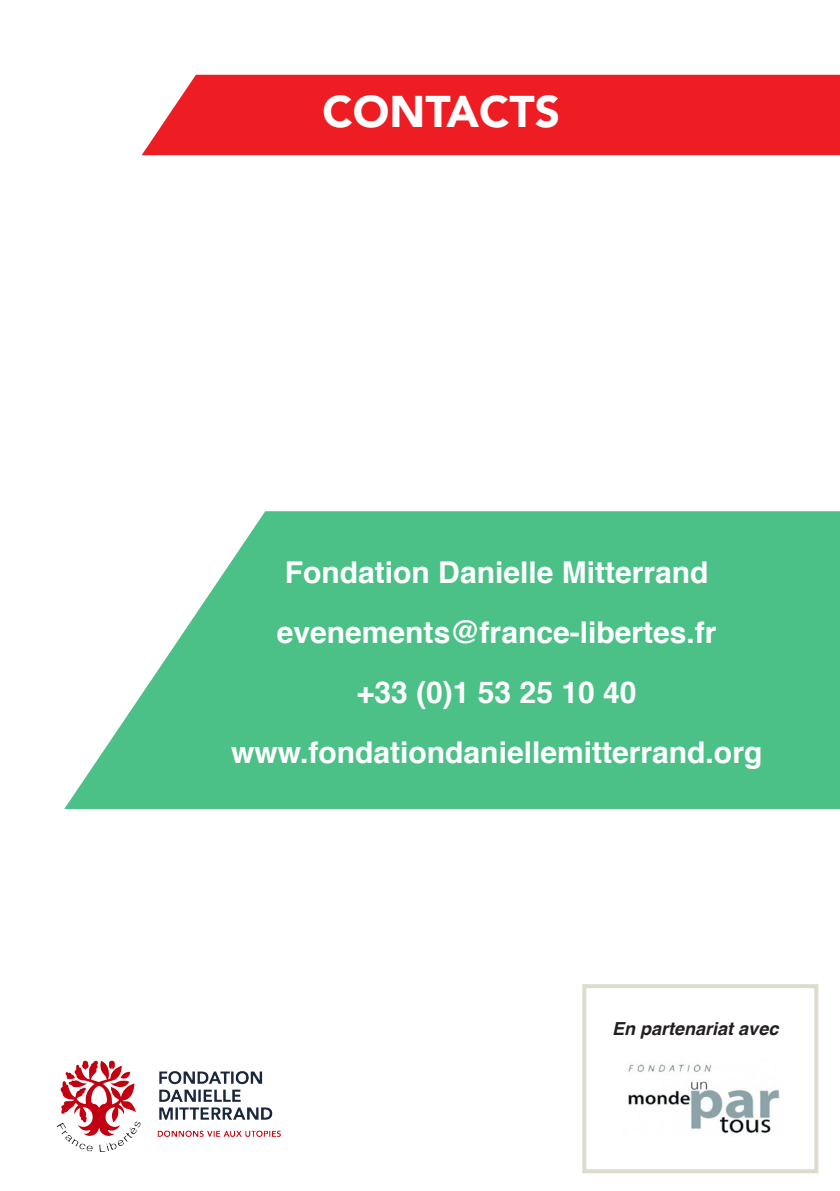
<style>
.page{position:relative;width:840px;height:1191px;background:#fff}
.page>*{position:absolute;margin:0;border:0;box-sizing:border-box;transform-origin:0 0}
.t1{font:900 44px "Avenir";color:#fff}
.t2{font:700 30px "Helvetica";color:#fff}
.t3{font:italic 700 18px "Helvetica";color:#231f20}
</style>
<div class="page">
<svg style="left:64px;top:511px;width:775px;height:298px;background:#62c996"></svg>
<div style="left:142px;top:75px;width:697px;height:80px;background:#ee1d23"></div>
<img style="left:56px;top:1060px;width:225px;height:92px">
<img style="left:628px;top:1064px;width:152px;height:70px">
<div style="left:582px;top:984px;width:235px;height:189px;border:4px solid #dcdbcc"></div>
<p class="t1" style="left:322px;top:85px;width:239px">CONTACTS</p>
<p class="t2" style="left:284px;top:548px;width:425px">Fondation Danielle Mitterrand</p>
<p class="t2" style="left:276px;top:608px;width:441px">evenements@france-libertes.fr</p>
<p class="t2" style="left:356px;top:668px;width:281px">+33 (0)1 53 25 10 40</p>
<p class="t2" style="left:231px;top:728px;width:532px">www.fondationdaniellemitterrand.org</p>
<p class="t3" style="left:611px;top:1014px;width:168px">En partenariat avec</p>
</div>
